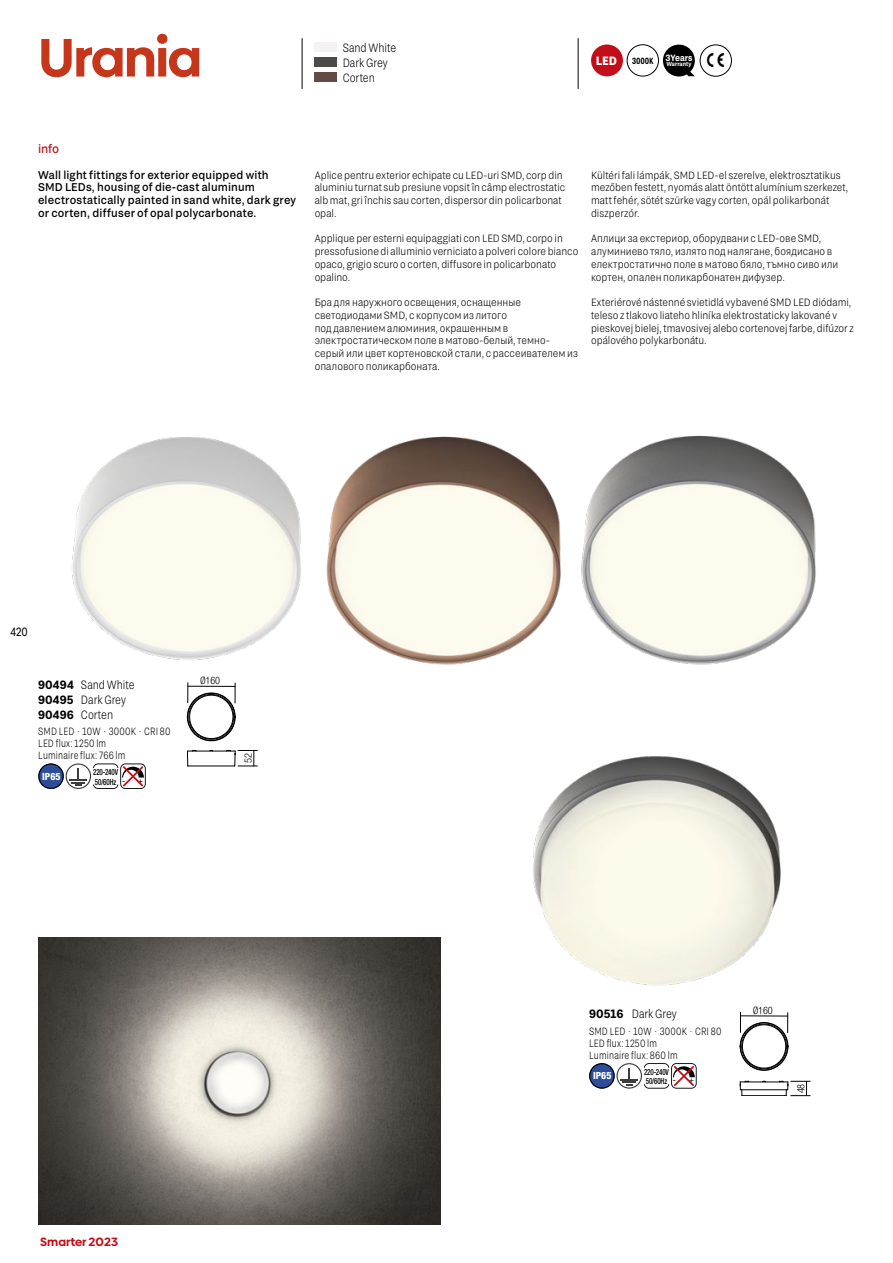
<style>
.page{position:relative;width:893px;height:1263px;background:#fff}
.page>*{position:absolute;margin:0;border:0;box-sizing:border-box;transform-origin:0 0}
.t1{font:700 54px "Biennale";letter-spacing:-.025em;color:#c6361b}
.t2{font:300 12px/15px "Grtsk Exa";color:#000;scale:.9 1}
.t3{font:600 12px/15px "Grtsk Exa";letter-spacing:.01em;color:#000;text-align:justify}
.t4{font:700 12px "Biennale";color:#c20e1a}
.t5{font:500 12px "Grtsk Peta";color:#af1d1f;scale:.9 1}
.t6{font:12px "Grtsk Exa";color:#000;scale:.85 1}
.t7{font:700 12px "Grtsk Exa";color:#fff}
.t8{font:500 11.25px/12.8px "Grtsk Peta";letter-spacing:.02em;color:#000;scale:.9 1}
.t9{font:300 10.5px/12.8px "Grtsk Exa";letter-spacing:.005em;color:#000}
.t10{font:300 10.5px/12px "Grtsk Exa";letter-spacing:.005em;color:#000;scale:.85 1}
.t11{font:300 condensed 10.2px "Helvetica Neue LT Pro";letter-spacing:-.015em;color:#000}
.t12{font:800 condensed 9.9px "Helvetica Neue LTW1 G";color:#fff}
.t13{font:600 9px "Grtsk Exa";color:#fff}
.t14{font:600 9px "Grtsk Zetta";letter-spacing:-.005em;color:#000;scale:.9 1}
.t15{font:condensed 9px "Helvetica Neue LTW1 G";color:#000}
.t16{font:500 condensed 8.4px/9.3px "Helvetica Neue LTW1 G";letter-spacing:-.02em;color:#000;scale:.83 1}
.t17{font:600 6px "Grtsk Exa";color:#fff}
.s1{font-weight:400;font-size:9px}
.s2{font-weight:600}
</style>
<div class="page">
<img style="left:38px;top:938px;width:402px;height:286px">
<img style="left:71px;top:437px;width:230px;height:223px">
<img style="left:581px;top:435px;width:235px;height:230px">
<img style="left:326px;top:436px;width:235px;height:229px">
<img style="left:533px;top:756px;width:248px;height:230px">
<hr style="left:302px;top:38px;width:1px;height:51px;background:#000">
<hr style="left:578px;top:38px;width:1px;height:51px;background:#000">
<div style="left:315px;top:43px;width:22px;height:9px;background:#f5f2f4"></div>
<div style="left:315px;top:58px;width:22px;height:9px;background:#4b4b4a"></div>
<div style="left:315px;top:73px;width:22px;height:9px;background:#604b45"></div>
<svg style="left:38px;top:763px;width:108px;height:26px"></svg>
<svg style="left:589px;top:1063px;width:108px;height:26px"></svg>
<svg style="left:187px;top:683px;width:49px;height:58px"></svg>
<svg style="left:187px;top:750px;width:10px;height:16px"></svg>
<svg style="left:226px;top:750px;width:31px;height:17px"></svg>
<hr style="left:187px;top:751px;width:48px;height:1px;background:#000">
<hr style="left:188px;top:766px;width:47px;height:1px;background:#000">
<hr style="left:740px;top:1082px;width:48px;height:1px;background:#000">
<hr style="left:740px;top:1089px;width:48px;height:1px;background:#000">
<svg style="left:740px;top:1080px;width:9px;height:16px"></svg>
<svg style="left:779px;top:1080px;width:31px;height:16px"></svg>
<hr style="left:742px;top:1095px;width:44px;height:1px;background:#000">
<svg style="left:740px;top:1012px;width:49px;height:59px"></svg>
<div style="left:591px;top:44px;width:32px;height:32px;background:#c20e1a;border-radius:50%"></div>
<div style="left:627px;top:44px;width:32px;height:32px;border:1px solid #000;border-radius:50%"></div>
<div style="left:663px;top:45px;width:32px;height:32px;background:#000;border-radius:50%"></div>
<svg style="left:683px;top:68px;width:12px;height:8px"></svg>
<div style="left:700px;top:45px;width:32px;height:32px;border:1px solid #000;border-radius:50%"></div>
<h1 class="t1" style="left:38px;top:23px;width:165px">Urania</h1>
<p class="t2" style="left:343px;top:39px;width:61px">Sand White<br>Dark Grey<br>Corten</p>
<p class="t14" style="left:632px;top:55px;width:25px">3000K</p>
<p class="t13" style="left:665px;top:52px;width:29px">3Years</p>
<p class="t7" style="left:596px;top:53px;width:23px">LED</p>
<p class="t17" style="left:666px;top:60px;width:26px">Warranty</p>
<p class="t5" style="left:38px;top:141px;width:25px">info</p>
<p class="t8" style="left:38px;top:168px;width:288px">Wall light fittings for exterior equipped with SMD LEDs, housing of die-cast aluminum electrostatically painted in sand white, dark grey or corten, diffuser of opal polycarbonate.</p>
<p class="t9" style="left:315px;top:168px;width:252px">Aplice pentru exterior echipate cu LED-uri SMD, corp din aluminiu turnat sub presiune vopsit în câmp electrostatic alb mat, gri închis sau corten, dispersor din policarbonat opal.</p>
<p class="t9" style="left:315px;top:232px;width:265px">Applique per esterni equipaggiati con LED SMD, corpo in pressofusione di alluminio verniciato a polveri colore bianco opaco, grigio scuro o corten, diffusore in policarbonato opalino.</p>
<p class="t9" style="left:315px;top:296px;width:265px">Бра для наружного освещения, оснащенные светодиодами SMD, с корпусом из литого<br>под давлением алюминия, окрашенным в электростатическом поле в матово-белый, темно&shy;серый или цвет кортеновской стали, с рассеивателем из опалового поликарбоната.</p>
<p class="t9" style="left:591px;top:168px;width:259px">Kültéri fali lámpák, SMD LED-el szerelve, elektrosztatikus mezőben festett, nyomás alatt öntött alumínium szerkezet, matt fehér, sötét szürke vagy corten, opál polikarbonát diszperzór.</p>
<p class="t9" style="left:591px;top:232px;width:249px">Аплици за екстериор, оборудвани с LED-ове SMD, алуминиево тяло, излято под налягане, боядисано в електростатично поле в матово бяло, тъмно сиво или кортен, опален поликарбонатен дифузер.</p>
<p class="t9" style="left:591px;top:296px;width:264px">Exteriérové nástenné svietidlá vybavené SMD LED diódami, teleso z tlakovo liateho hliníka elektrostaticky lakované v pieskovej bielej, tmavosivej alebo cortenovej farbe, difúzor z opálového polykarbonátu.</p>
<p class="t6" style="left:10px;top:624px;width:22px">420</p>
<p class="t3" style="left:38px;top:676px;width:37px">90494<br>90495<br>90496</p>
<p class="t2" style="left:81px;top:676px;width:61px">Sand White<br>Dark Grey<br>Corten</p>
<p class="t10" style="left:38px;top:725px;width:157px">SMD LED · 10W · 3000K · CRI 80<br>LED flux: 1250 lm<br>Luminaire flux: 766 lm</p>
<p class="t12" style="left:42px;top:770px;width:20px">IP65</p>
<p class="t16" style="left:93px;top:767px;width:40px">220-240V<br>50/60Hz <span class="s1">-</span></p>
<p class="t15" style="left:138px;top:775px;width:7px">+</p>
<p class="t11" style="left:200px;top:675px;width:22px">Ø160</p>
<p class="t11" style="left:242px;top:763px;width:11px;rotate:-90deg">52</p>
<p class="t4" style="left:40px;top:1234px;width:79px">Smarter 2023</p>
<p class="t2" style="left:589px;top:1006px;width:99px"><span class="s2">90516</span> Dark Grey</p>
<p class="t10" style="left:589px;top:1025px;width:157px">SMD LED · 10W · 3000K · CRI 80<br>LED flux: 1250 lm<br>Luminaire flux: 860 lm</p>
<p class="t12" style="left:593px;top:1070px;width:20px">IP65</p>
<p class="t16" style="left:644px;top:1067px;width:40px">220-240V<br>50/60Hz <span class="s1">-</span></p>
<p class="t15" style="left:689px;top:1075px;width:7px">+</p>
<p class="t11" style="left:753px;top:1004px;width:22px">Ø160</p>
<p class="t11" style="left:795px;top:1093px;width:11px;rotate:-90deg">48</p>
</div>
